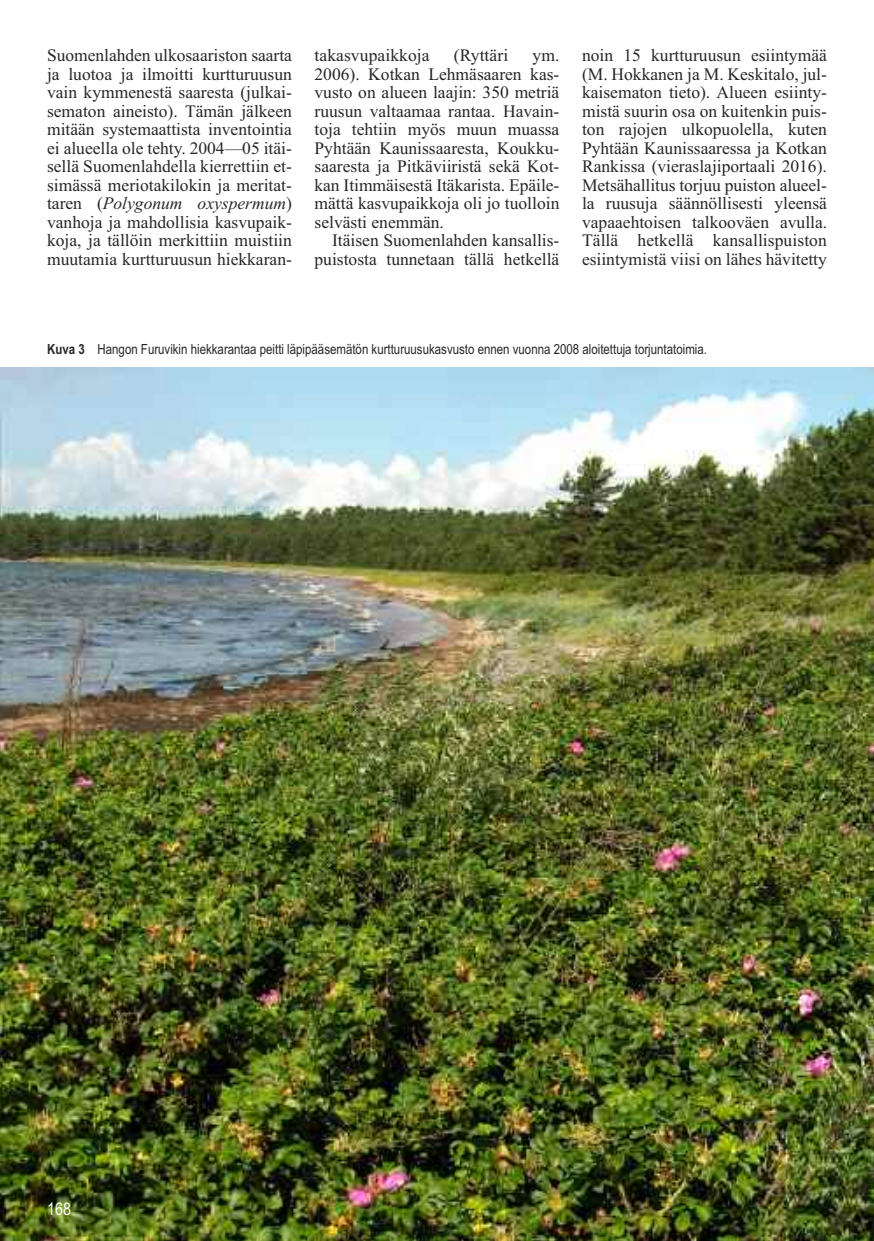
<style>
.page{position:relative;width:874px;height:1241px;background:#fff}
.page>*{position:absolute;margin:0;border:0;box-sizing:border-box;transform-origin:0 0}
.t1{font:17.5px/18.6px "Times New Roman";color:#272627;text-align:justify}
.t2{font:17.5px "Arial Narrow";color:#fff}
.t3{font:14px "Arial Narrow";color:#272627}
.s1{font-style:italic}
.s2{font-weight:700}
</style>
<div class="page">
<img style="left:0;top:367px;width:873px;height:873px">
<p class="t1" style="left:47px;top:46px;width:246px">Suomenlahden ulkosaariston saarta ja luotoa ja ilmoitti kurtturuusun vain kymmenestä saaresta (julkai&shy;sematon aineisto). Tämän jälkeen mitään systemaattista inventointia ei alueella ole tehty. 2004—05 itäi&shy;sellä Suomenlahdella kierrettiin et&shy;simässä meriotakilokin ja meritat&shy;taren (<span class="s1">Polygonum oxyspermum</span>) vanhoja ja mahdollisia kasvupaik&shy;koja, ja tällöin merkittiin muistiin muutamia kurtturuusun hiekkaran-</p>
<p class="t1" style="left:314px;top:46px;width:116px">takasvupaikkoja</p>
<p class="t1" style="left:453px;top:46px;width:56px">(Ryttäri</p>
<p class="t1" style="left:314px;top:46px;width:246px;text-indent:218px">ym.<br>2006). Kotkan Lehmäsaaren kas&shy;vusto on alueen laajin: 350 metriä ruusun valtaamaa rantaa. Havain&shy;toja tehtiin myös muun muassa Pyhtään Kaunissaaresta, Koukku&shy;saaresta ja Pitkäviiristä sekä Kot&shy;kan Itimmäisestä Itäkarista. Epäile&shy;mättä kasvupaikkoja oli jo tuolloin selvästi enemmän.</p>
<p class="t1" style="left:314px;top:231px;width:246px;text-align:right">Itäisen Suomenlahden kansallis&shy;puistosta tunnetaan tällä hetkellä</p>
<p class="t1" style="left:581px;top:46px;width:246px">noin 15 kurtturuusun esiintymää (M. Hokkanen ja M. Keskitalo, jul&shy;kaisematon tieto). Alueen esiinty&shy;mistä suurin osa on kuitenkin puis&shy;ton rajojen ulkopuolella, kuten Pyhtään Kaunissaaressa ja Kotkan Rankissa (vieraslajiportaali 2016).<br>Metsähallitus torjuu puiston alueel&shy;la ruusuja säännöllisesti yleensä vapaaehtoisen talkooväen avulla.<br>Tällä hetkellä kansallispuiston esiintymistä viisi on lähes hävitetty</p>
<p class="t3" style="left:47px;top:341px;width:661px"><span class="s2">Kuva 3</span> Hangon Furuvikin hiekkarantaa peitti läpipääsemätön kurtturuusukasvusto ennen vuonna 2008 aloitettuja torjuntatoimia.</p>
<p class="t2" style="left:47px;top:1198px;width:25px">168</p>
</div>
